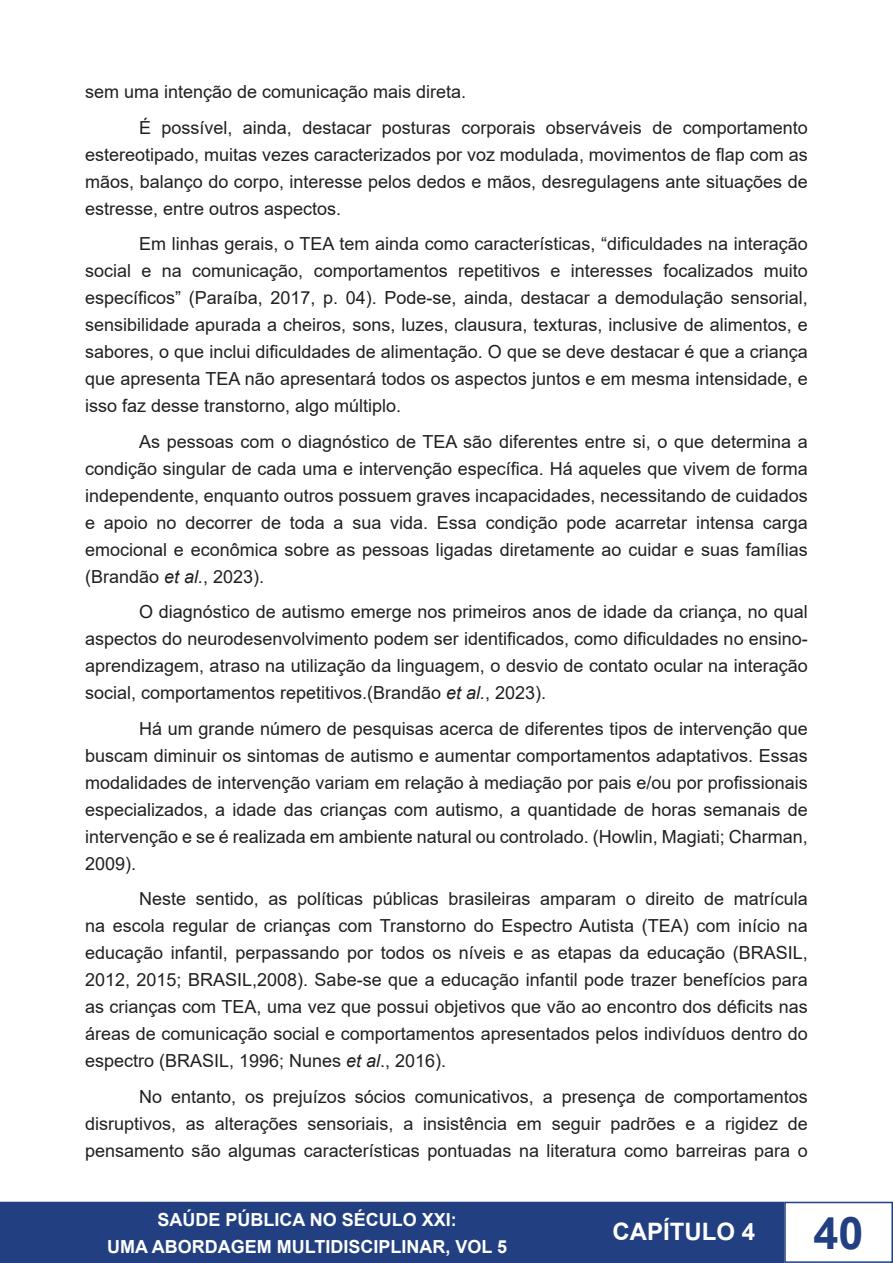
<style>
.page{position:relative;width:893px;height:1263px;background:#fff}
.page>*{position:absolute;margin:0;border:0;box-sizing:border-box;transform-origin:0 0}
.t1{font:700 45px "Arial";color:#224081}
.t2{font:700 24px "Arial";color:#fff}
.t3{font:18px/27px "Arial";color:#231f20;text-align:justify}
.t4{font:700 18px/27px "Arial";color:#fff;text-align:center}
.s1{font-style:italic}
</style>
<div class="page">
<div style="left:1px;top:1202px;width:782px;height:60px;background:#224081"></div>
<div style="left:0;top:1202px;width:784px;height:61px;border:2px solid #224081"></div>
<div style="left:784px;top:1202px;width:109px;height:61px;border:2px solid #224081"></div>
<p class="t3" style="left:85px;top:78px;width:383px">sem uma intenção de comunicação mais direta.</p>
<p class="t3" style="left:85px;top:114px;width:724px;text-indent:54px">É possível, ainda, destacar posturas corporais observáveis de comportamento estereotipado, muitas vezes caracterizados por voz modulada, movimentos de flap com as mãos, balanço do corpo, interesse pelos dedos e mãos, desregulagens ante situações de estresse, entre outros aspectos.</p>
<p class="t3" style="left:85px;top:230px;width:724px;text-indent:54px">Em linhas gerais, o TEA tem ainda como características, “dificuldades na interação social e na comunicação, comportamentos repetitivos e interesses focalizados muito específicos” (Paraíba, 2017, p. 04). Pode-se, ainda, destacar a demodulação sensorial, sensibilidade apurada a cheiros, sons, luzes, clausura, texturas, inclusive de alimentos, e sabores, o que inclui dificuldades de alimentação. O que se deve destacar é que a criança que apresenta TEA não apresentará todos os aspectos juntos e em mesma intensidade, e isso faz desse transtorno, algo múltiplo.</p>
<p class="t3" style="left:85px;top:428px;width:724px;text-indent:54px">As pessoas com o diagnóstico de TEA são diferentes entre si, o que determina a condição singular de cada uma e intervenção específica. Há aqueles que vivem de forma independente, enquanto outros possuem graves incapacidades, necessitando de cuidados e apoio no decorrer de toda a sua vida. Essa condição pode acarretar intensa carga emocional e econômica sobre as pessoas ligadas diretamente ao cuidar e suas famílias (Brandão <span class="s1">et al.</span>, 2023).</p>
<p class="t3" style="left:85px;top:598px;width:724px;text-indent:54px">O diagnóstico de autismo emerge nos primeiros anos de idade da criança, no qual aspectos do neurodesenvolvimento podem ser identificados, como dificuldades no ensino&shy;aprendizagem, atraso na utilização da linguagem, o desvio de contato ocular na interação social, comportamentos repetitivos.(Brandão <span class="s1">et al.</span>, 2023).</p>
<p class="t3" style="left:85px;top:715px;width:724px;text-indent:54px">Há um grande número de pesquisas acerca de diferentes tipos de intervenção que buscam diminuir os sintomas de autismo e aumentar comportamentos adaptativos. Essas modalidades de intervenção variam em relação à mediação por pais e/ou por profissionais especializados, a idade das crianças com autismo, a quantidade de horas semanais de intervenção e se é realizada em ambiente natural ou controlado. (Howlin, Magiati; Charman, 2009).</p>
<p class="t3" style="left:85px;top:885px;width:724px;text-indent:54px">Neste sentido, as políticas públicas brasileiras amparam o direito de matrícula na escola regular de crianças com Transtorno do Espectro Autista (TEA) com início na educação infantil, perpassando por todos os níveis e as etapas da educação (BRASIL, 2012, 2015; BRASIL,2008). Sabe-se que a educação infantil pode trazer benefícios para as crianças com TEA, uma vez que possui objetivos que vão ao encontro dos déficits nas áreas de comunicação social e comportamentos apresentados pelos indivíduos dentro do espectro (BRASIL, 1996; Nunes <span class="s1">et al</span>., 2016).</p>
<p class="t3" style="left:85px;top:1083px;width:724px;text-indent:54px">No entanto, os prejuízos sócios comunicativos, a presença de comportamentos disruptivos, as alterações sensoriais, a insistência em seguir padrões e a rigidez de pensamento são algumas características pontuadas na literatura como barreiras para o</p>
<p class="t4" style="left:107px;top:1206px;width:401px">SAÚDE PÚBLICA NO SÉCULO XXI:<br>UMA ABORDAGEM MULTIDISCIPLINAR, VOL 5</p>
<h2 class="t2" style="left:612px;top:1215px;width:144px">CAPÍTULO 4</h2>
<h1 class="t1" style="left:814px;top:1201px;width:52px">40</h1>
</div>
